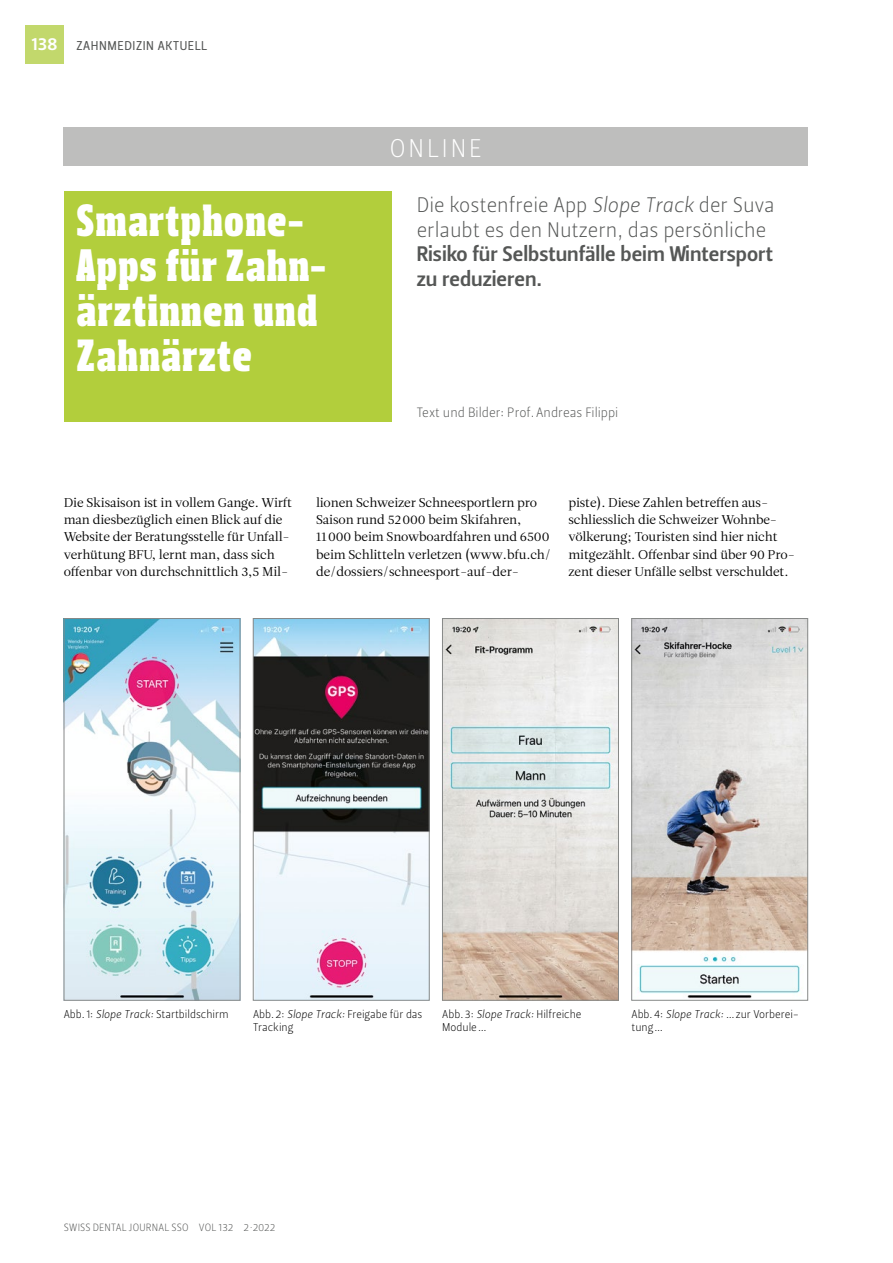
<style>
.page{position:relative;width:893px;height:1263px;background:#fff}
.page>*{position:absolute;margin:0;border:0;box-sizing:border-box;transform-origin:0 0}
.t1{font:45px/45px "Leitura Headline Serif";letter-spacing:.03em;color:#fff}
.t2{font:25.5px "Leitura Sans Grot 1";letter-spacing:.115em;color:#fff}
.t3{font:21px/24.8px "Leitura Sans Grot 1";color:#555756}
.t4{font:21px/24.8px "Leitura Sans Grot 3";color:#555756}
.t5{font:13.5px "Leitura Sans Grot 1";color:#555756}
.t6{font:12.75px/17.2px "Leitura Roman 1";letter-spacing:-.01em;color:#000}
.t7{font:12.75px "Leitura Sans Grot 2";letter-spacing:.045em;color:#555756}
.t8{font:11.25px/13.5px "Leitura Sans Grot 1";color:#000}
.t9{font:10.5px "Leitura Sans Grot 1";letter-spacing:.015em;color:#555756}
.s1{font-family:"Leitura Sans Grot 3";font-size:18px;color:#fff}
.s2{font-family:"Leitura Sans Italic 1"}
</style>
<div class="page">
<div style="left:26px;top:26px;width:38px;height:38px;background:#c2d86c"></div>
<div style="left:64px;top:191px;width:327px;height:231px;background:#b2ce3c"></div>
<div style="left:64px;top:128px;width:744px;height:38px;background:#bebebd"></div>
<img style="left:66px;top:620px;width:172px;height:378px">
<div style="left:64px;top:618px;width:176px;height:382px;border:1px solid #878988"></div>
<img style="left:255px;top:620px;width:172px;height:378px">
<div style="left:253px;top:618px;width:176px;height:382px;border:1px solid #878988"></div>
<img style="left:444px;top:620px;width:173px;height:378px">
<div style="left:442px;top:618px;width:177px;height:382px;border:1px solid #878988"></div>
<img style="left:633px;top:620px;width:173px;height:378px">
<div style="left:631px;top:618px;width:177px;height:382px;border:1px solid #878988"></div>
<p class="t7" style="left:31px;top:38px;width:177px"><span class="s1">138</span> ZAHNMEDIZIN AKTUELL</p>
<h2 class="t2" style="left:390px;top:133px;width:94px">ONLINE</h2>
<h1 class="t1" style="left:77px;top:198px;width:251px">Smartphone-<br>Apps für Zahn&shy;ärztinnen und<br>Zahnärzte</h1>
<h3 class="t3" style="left:417px;top:193px;width:360px">Die kostenfreie App <span class="s2">Slope Track</span> der Suva erlaubt es den Nutzern, das persönliche</h3>
<h3 class="t4" style="left:417px;top:242px;width:358px">Risiko für Selbstunfälle beim Wintersport zu reduzieren.</h3>
<p class="t5" style="left:417px;top:405px;width:203px">Text und Bilder: Prof.Andreas Filippi</p>
<p class="t6" style="left:64px;top:494px;width:230px">Die Skisaison ist in vollem Gange. Wirft man diesbezüglich einen Blick auf die Website der Beratungsstelle für Unfall&shy;verhütung BFU, lernt man, dass sich offenbar von durchschnittlich 3,5 Mil-</p>
<p class="t6" style="left:316px;top:494px;width:237px">lionen Schweizer Schneesportlern pro Saison rund 52000 beim Skifahren, 11000 beim Snowboardfahren und 6500 beim Schlitteln verletzen (www.bfu.ch/ de/dossiers/schneesport-auf-der-</p>
<p class="t6" style="left:568px;top:494px;width:228px">piste). Diese Zahlen betreffen aus&shy;schliesslich die Schweizer Wohnbe&shy;völkerung; Touristen sind hier nicht mitgezählt. Offenbar sind über 90 Pro&shy;zent dieser Unfälle selbst verschuldet.</p>
<p class="t8" style="left:64px;top:1007px;width:166px">Abb.1: <span class="s2">Slope Track:</span> Startbildschirm</p>
<p class="t8" style="left:253px;top:1007px;width:171px">Abb.2: <span class="s2">Slope Track:</span> Freigabe für das<br>Tracking</p>
<p class="t8" style="left:442px;top:1007px;width:141px">Abb.3: <span class="s2">Slope Track:</span> Hilfreiche<br>Module…</p>
<p class="t8" style="left:631px;top:1007px;width:169px">Abb.4: <span class="s2">Slope Track:</span> …zur Vorberei&shy;tung…</p>
<p class="t9" style="left:64px;top:1222px;width:213px">SWISS DENTAL JOURNAL SSO VOL 132 2 2022</p>
</div>
